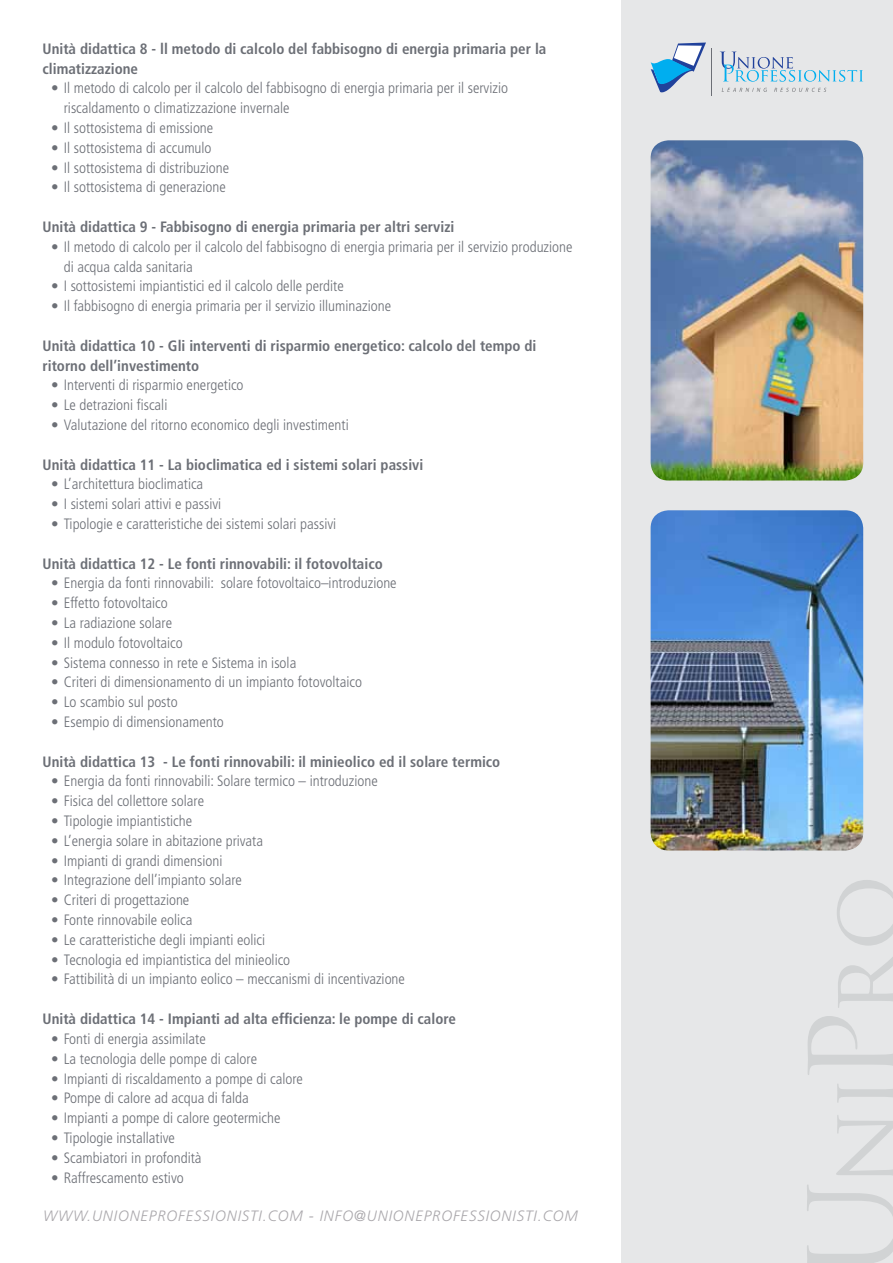
<style>
.page{position:relative;width:893px;height:1263px;background:#fff}
.page>*{position:absolute;margin:0;border:0;box-sizing:border-box;transform-origin:0 0}
.t1{font:300 condensed 15px/19.8px "Frutiger";color:#6c6f76}
.t2{font:700 condensed 15px/19.8px "Frutiger";color:#6c6f76}
.t3{font:italic 300 15px "Frutiger";letter-spacing:.06em;color:#aaa8ac}
</style>
<div class="page">
<div style="left:621px;top:0;width:272px;height:1263px;background:#e6e7e8"></div>
<svg style="left:807px;top:1115px;width:86px;height:148px"></svg>
<svg style="left:837px;top:1084px;width:56px;height:19px"></svg>
<svg style="left:808px;top:1016px;width:85px;height:59px"></svg>
<svg style="left:837px;top:880px;width:56px;height:128px"></svg>
<svg style="left:651px;top:43px;width:55px;height:49px"></svg>
<hr style="left:712px;top:48px;width:1px;height:47px;background:#6c6f76">
<svg style="left:721px;top:52px;width:142px;height:30px"></svg>
<svg style="left:722px;top:88px;width:45px;height:4px"></svg>
<svg style="left:774px;top:88px;width:52px;height:4px"></svg>
<img style="left:651px;top:140px;width:212px;height:340px">
<img style="left:651px;top:510px;width:212px;height:340px">
<p class="t2" style="left:43px;top:39px;width:505px">Unità didattica 8 - ll metodo di calcolo del fabbisogno di energia primaria per la climatizzazione</p>
<p class="t1" style="left:64px;top:78px;width:446px;text-indent:-13px">• Il metodo di calcolo per il calcolo del fabbisogno di energia primaria per il servizio riscaldamento o climatizzazione invernale</p>
<p class="t1" style="left:51px;top:118px;width:164px">• Il sottosistema di emissione</p>
<p class="t1" style="left:51px;top:138px;width:162px">• Il sottosistema di accumulo</p>
<p class="t1" style="left:51px;top:158px;width:180px">• Il sottosistema di distribuzione</p>
<p class="t1" style="left:51px;top:177px;width:176px">• Il sottosistema di generazione</p>
<p class="t2" style="left:43px;top:217px;width:413px">Unità didattica 9 - Fabbisogno di energia primaria per altri servizi</p>
<p class="t1" style="left:64px;top:237px;width:510px;text-indent:-13px">• Il metodo di calcolo per il calcolo del fabbisogno di energia primaria per il servizio produzione di acqua calda sanitaria</p>
<p class="t1" style="left:51px;top:276px;width:294px">• I sottosistemi impiantistici ed il calcolo delle perdite</p>
<p class="t1" style="left:51px;top:296px;width:342px">• Il fabbisogno di energia primaria per il servizio illuminazione</p>
<p class="t2" style="left:43px;top:336px;width:495px">Unità didattica 10 - Gli interventi di risparmio energetico: calcolo del tempo di ritorno dell’investimento</p>
<p class="t1" style="left:51px;top:375px;width:194px">• Interventi di risparmio energetico</p>
<p class="t1" style="left:51px;top:395px;width:118px">• Le detrazioni fiscali</p>
<p class="t1" style="left:51px;top:415px;width:299px">• Valutazione del ritorno economico degli investimenti</p>
<p class="t2" style="left:43px;top:454px;width:382px">Unità didattica 11 - La bioclimatica ed i sistemi solari passivi</p>
<p class="t1" style="left:51px;top:474px;width:154px">• L’architettura bioclimatica</p>
<p class="t1" style="left:51px;top:494px;width:172px">• I sistemi solari attivi e passivi</p>
<p class="t1" style="left:51px;top:514px;width:287px">• Tipologie e caratteristiche dei sistemi solari passivi</p>
<p class="t2" style="left:43px;top:553px;width:342px">Unità didattica 12 - Le fonti rinnovabili: il fotovoltaico</p>
<p class="t1" style="left:51px;top:573px;width:347px">• Energia da fonti rinnovabili: solare fotovoltaico–introduzione</p>
<p class="t1" style="left:51px;top:593px;width:118px">• Effetto fotovoltaico</p>
<p class="t1" style="left:51px;top:613px;width:123px">• La radiazione solare</p>
<p class="t1" style="left:51px;top:633px;width:133px">• Il modulo fotovoltaico</p>
<p class="t1" style="left:51px;top:653px;width:247px">• Sistema connesso in rete e Sistema in isola</p>
<p class="t1" style="left:51px;top:672px;width:312px">• Criteri di dimensionamento di un impianto fotovoltaico</p>
<p class="t1" style="left:51px;top:692px;width:128px">• Lo scambio sul posto</p>
<p class="t1" style="left:51px;top:712px;width:174px">• Esempio di dimensionamento</p>
<p class="t2" style="left:43px;top:751px;width:459px">Unità didattica 13 - Le fonti rinnovabili: il minieolico ed il solare termico</p>
<p class="t1" style="left:51px;top:771px;width:328px">• Energia da fonti rinnovabili: Solare termico – introduzione</p>
<p class="t1" style="left:51px;top:791px;width:155px">• Fisica del collettore solare</p>
<p class="t1" style="left:51px;top:811px;width:143px">• Tipologie impiantistiche</p>
<p class="t1" style="left:51px;top:831px;width:213px">• L’energia solare in abitazione privata</p>
<p class="t1" style="left:51px;top:851px;width:173px">• Impianti di grandi dimensioni</p>
<p class="t1" style="left:51px;top:870px;width:192px">• Integrazione dell’impianto solare</p>
<p class="t1" style="left:51px;top:890px;width:140px">• Criteri di progettazione</p>
<p class="t1" style="left:51px;top:910px;width:143px">• Fonte rinnovabile eolica</p>
<p class="t1" style="left:51px;top:930px;width:216px">• Le caratteristiche degli impianti eolici</p>
<p class="t1" style="left:51px;top:950px;width:241px">• Tecnologia ed impiantistica del minieolico</p>
<p class="t1" style="left:51px;top:969px;width:355px">• Fattibilità di un impianto eolico – meccanismi di incentivazione</p>
<p class="t2" style="left:43px;top:1009px;width:415px">Unità didattica 14 - Impianti ad alta efficienza: le pompe di calore</p>
<p class="t1" style="left:51px;top:1029px;width:156px">• Fonti di energia assimilate</p>
<p class="t1" style="left:51px;top:1049px;width:208px">• La tecnologia delle pompe di calore</p>
<p class="t1" style="left:51px;top:1068px;width:253px">• Impianti di riscaldamento a pompe di calore</p>
<p class="t1" style="left:51px;top:1088px;width:199px">• Pompe di calore ad acqua di falda</p>
<p class="t1" style="left:51px;top:1108px;width:231px">• Impianti a pompe di calore geotermiche</p>
<p class="t1" style="left:51px;top:1128px;width:125px">• Tipologie installative</p>
<p class="t1" style="left:51px;top:1148px;width:152px">• Scambiatori in profondità</p>
<p class="t1" style="left:51px;top:1167px;width:134px">• Raffrescamento estivo</p>
<p class="t3" style="left:43px;top:1207px;width:536px">WWW.UNIONEPROFESSIONISTI.COM - INFO@UNIONEPROFESSIONISTI.COM</p>
</div>
